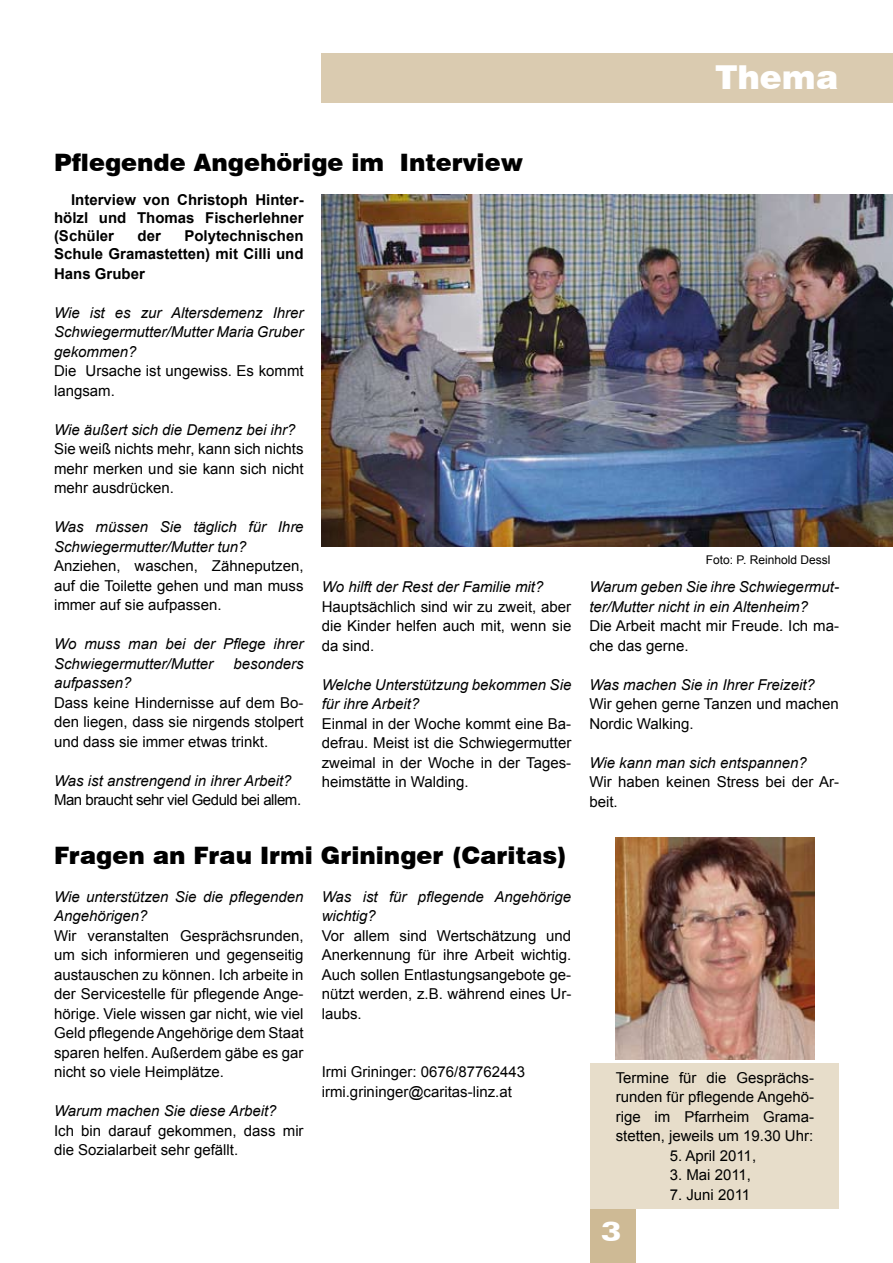
<style>
.page{position:relative;width:893px;height:1263px;background:#fff}
.page>*{position:absolute;margin:0;border:0;box-sizing:border-box;transform-origin:0 0}
.t1{font:900 33px "Swiss 721 BT";color:#fff}
.t2{font:900 expanded 27px "Zurich BT";color:#fff}
.t3{font:900 24px "Swiss 721 BT";color:#000}
.t4{font:15px/19.5px "Arial";color:#000;text-align:justify}
.t5{font:italic 15px/19.5px "Arial";color:#000}
.t6{font:700 15px/18px "Arial";color:#000;text-align:justify}
.t7{font:15px "Arial";letter-spacing:-.03em;color:#000}
.t8{font:12px "Arial";color:#000}
</style>
<div class="page">
<img style="left:322px;top:195px;width:571px;height:351px">
<img style="left:616px;top:837px;width:198px;height:222px">
<div style="left:590px;top:1209px;width:45px;height:54px;background:#ceba95"></div>
<div style="left:591px;top:1063px;width:248px;height:146px;background:#e7ddca"></div>
<div style="left:322px;top:53px;width:571px;height:50px;background:#dacbb0"></div>
<h1 class="t1" style="left:715px;top:57px;width:124px">Thema</h1>
<h3 class="t3" style="left:54px;top:148px;width:471px">Pflegende Angehörige im Interview</h3>
<p class="t6" style="left:54px;top:191px;width:251px;text-indent:17px">Interview von Christoph Hinter&shy;hölzl und Thomas Fischerlehner (Schüler</p>
<p class="t6" style="left:54px;top:227px;width:251px;text-align:right">Polytechnischen<br>Schule Gramastetten) mit Cilli und</p>
<p class="t6" style="left:54px;top:265px;width:92px">Hans Gruber</p>
<p class="t5" style="left:54px;top:303px;width:251px;text-align:justify">Wie ist es zur Altersdemenz Ihrer Schwiegermutter/Mutter Maria Gruber gekommen?</p>
<p class="t4" style="left:54px;top:361px;width:251px">Die Ursache ist ungewiss. Es kommt langsam.</p>
<p class="t5" style="left:54px;top:420px;width:243px">Wie äußert sich die Demenz bei ihr?</p>
<p class="t4" style="left:54px;top:439px;width:251px">Sie weiß nichts mehr, kann sich nichts mehr merken und sie kann sich nicht mehr ausdrücken.</p>
<p class="t5" style="left:54px;top:517px;width:251px">Was müssen Sie täglich für Ihre<br>Schwiegermutter/Mutter tun?</p>
<p class="t4" style="left:54px;top:556px;width:251px">Anziehen, waschen, Zähneputzen, auf die Toilette gehen und man muss immer auf sie aufpassen.</p>
<p class="t5" style="left:54px;top:634px;width:251px">Wo muss man bei der Pflege ihrer<br>Schwiegermutter/Mutter</p>
<p class="t6" style="left:138px;top:227px;width:25px">der</p>
<p class="t5" style="left:234px;top:654px;width:72px">besonders</p>
<p class="t5" style="left:54px;top:673px;width:79px">aufpassen?</p>
<p class="t4" style="left:54px;top:693px;width:251px">Dass keine Hindernisse auf dem Bo&shy;den liegen, dass sie nirgends stolpert und dass sie immer etwas trinkt.</p>
<p class="t5" style="left:54px;top:771px;width:239px">Was ist anstrengend in ihrer Arbeit?</p>
<p class="t7" style="left:54px;top:790px;width:249px">Man braucht sehr viel Geduld bei allem.</p>
<p class="t5" style="left:322px;top:577px;width:223px">Wo hilft der Rest der Familie mit?</p>
<p class="t4" style="left:322px;top:597px;width:251px">Hauptsächlich sind wir zu zweit, aber die Kinder helfen auch mit, wenn sie da sind.</p>
<p class="t5" style="left:322px;top:675px;width:251px">Welche Unterstützung bekommen Sie für ihre Arbeit?</p>
<p class="t4" style="left:322px;top:714px;width:251px">Einmal in der Woche kommt eine Ba&shy;defrau. Meist ist die Schwiegermutter zweimal in der Woche in der Tages&shy;heimstätte in Walding.</p>
<h3 class="t3" style="left:54px;top:841px;width:515px">Fragen an Frau Irmi Grininger (Caritas)</h3>
<p class="t5" style="left:54px;top:887px;width:251px">Wie unterstützen Sie die pflegenden<br>Angehörigen?</p>
<p class="t4" style="left:54px;top:926px;width:251px">Wir veranstalten Gesprächsrunden, um sich informieren und gegenseitig austauschen zu können. Ich arbeite in der Servicestelle für pflegende Ange&shy;hörige. Viele wissen gar nicht, wie viel Geld pflegende Angehörige dem Staat sparen helfen. Außerdem gäbe es gar nicht so viele Heimplätze.</p>
<p class="t5" style="left:54px;top:1101px;width:224px">Warum machen Sie diese Arbeit?</p>
<p class="t4" style="left:54px;top:1121px;width:251px">Ich bin darauf gekommen, dass mir die Sozialarbeit sehr gefällt.</p>
<p class="t5" style="left:322px;top:887px;width:251px">Was ist für pflegende Angehörige wichtig?</p>
<p class="t4" style="left:322px;top:926px;width:251px">Vor allem sind Wertschätzung und Anerkennung für ihre Arbeit wichtig.<br>Auch sollen Entlastungsangebote ge&shy;nützt werden, z.B. während eines Ur&shy;laubs.</p>
<p class="t4" style="left:322px;top:1062px;width:205px">Irmi Grininger: 0676/87762443 irmi.grininger@caritas-linz.at</p>
<p class="t8" style="left:706px;top:552px;width:126px">Foto: P. Reinhold Dessl</p>
<p class="t5" style="left:589px;top:577px;width:251px">Warum geben Sie ihre Schwiegermut&shy;ter/Mutter nicht in ein Altenheim?</p>
<p class="t4" style="left:589px;top:616px;width:251px">Die Arbeit macht mir Freude. Ich ma&shy;che das gerne.</p>
<p class="t5" style="left:589px;top:675px;width:227px">Was machen Sie in Ihrer Freizeit?</p>
<p class="t4" style="left:589px;top:694px;width:251px">Wir gehen gerne Tanzen und machen<br>Nordic Walking.</p>
<p class="t5" style="left:589px;top:753px;width:219px">Wie kann man sich entspannen?</p>
<p class="t4" style="left:589px;top:772px;width:251px">Wir haben keinen Stress bei der Ar&shy;beit.</p>
<p class="t4" style="left:616px;top:1068px;width:200px">Termine für die Gesprächs&shy;runden für pflegende Angehö&shy;rige im Pfarrheim Grama&shy;stetten, jeweils um 19.30 Uhr:</p>
<p class="t4" style="left:670px;top:1146px;width:88px">5. April 2011,</p>
<p class="t4" style="left:670px;top:1165px;width:83px">3. Mai 2011,</p>
<p class="t4" style="left:670px;top:1185px;width:82px">7. Juni 2011</p>
<h2 class="t2" style="left:601px;top:1216px;width:22px">3</h2>
</div>
